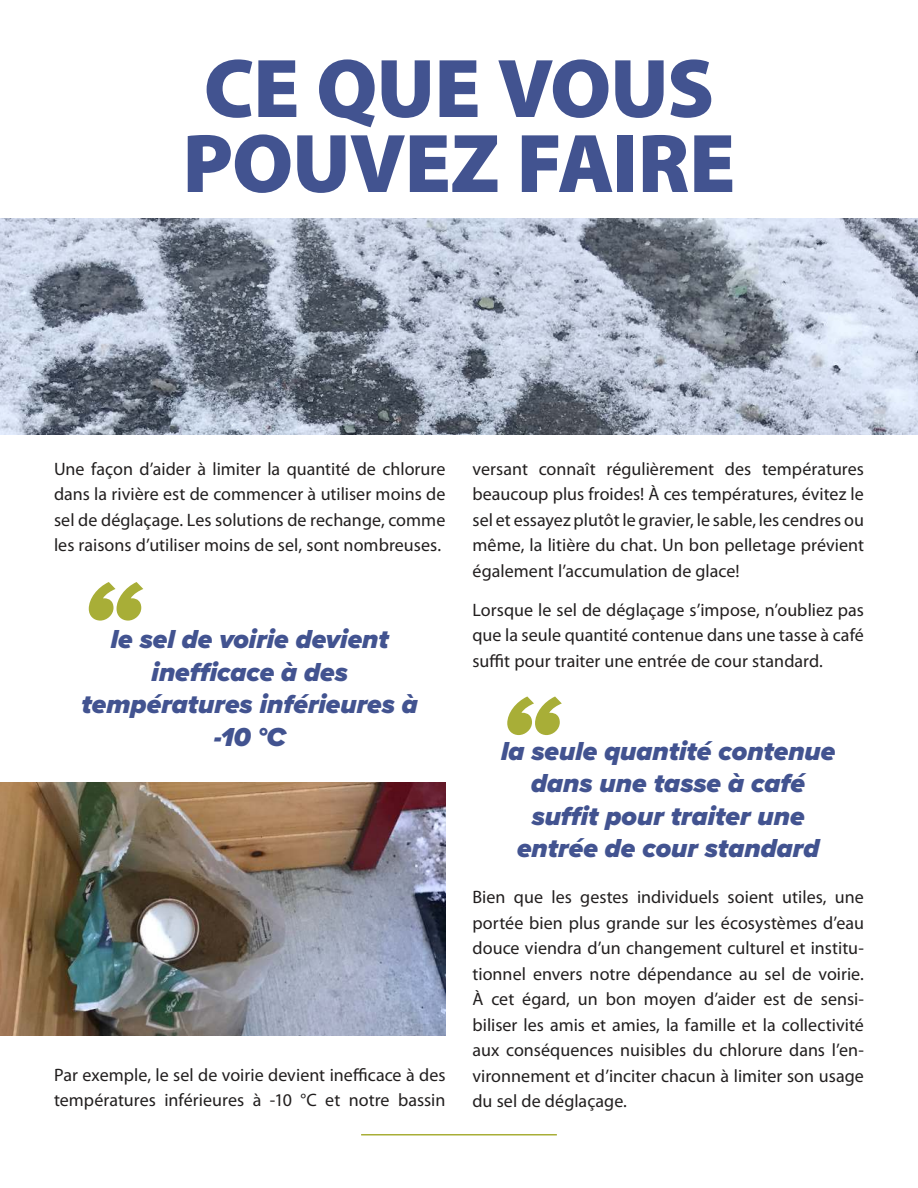
<style>
.page{position:relative;width:918px;height:1188px;background:#fff}
.page>*{position:absolute;margin:0;border:0;box-sizing:border-box;transform-origin:0 0}
.t1{font:italic 900 112.5px "Proxima Nova";color:#a8ae37}
.t2{font:900 84px/75px "Myriad Pro";letter-spacing:-.015em;color:#425390}
.t3{font:italic 900 27px/32.4px "Proxima Nova";color:#425390;text-align:center}
.t4{font:18px/25.5px "Myriad Pro";color:#221f1f;text-align:justify}
</style>
<div class="page">
<img style="left:0;top:218px;width:918px;height:216px">
<img style="left:0;top:782px;width:446px;height:254px">
<hr style="left:361px;top:1134px;width:196px;height:1px;background:#a8ae37">
<h2 class="t2" style="left:183px;top:50px;width:554px">CE QUE VOUS<br>POUVEZ FAIRE</h2>
<p class="t4" style="left:54px;top:457px;width:393px">Une façon d’aider à limiter la quantité de chlorure dans la rivière est de commencer à utiliser moins de sel de déglaçage. Les solutions de rechange, comme les raisons d’utiliser moins de sel, sont nombreuses.</p>
<h1 class="t1" style="left:81px;top:574px;width:61px">“</h1>
<h3 class="t3" style="left:82px;top:625px;width:338px">le sel de voirie devient inefficace à des températures inférieures à -10 °C</h3>
<p class="t4" style="left:54px;top:1062px;width:393px">Par exemple, le sel de voirie devient inefficace à des températures inférieures à -10 °C et notre bassin</p>
<p class="t4" style="left:472px;top:457px;width:393px">versant connaît régulièrement des températures beaucoup plus froides! À ces températures, évitez le sel et essayez plutôt le gravier, le sable, les cendres ou même, la litière du chat. Un bon pelletage prévient également l’accumulation de glace!</p>
<p class="t4" style="left:472px;top:598px;width:393px">Lorsque le sel de déglaçage s’impose, n’oubliez pas que la seule quantité contenue dans une tasse à café suffit pour traiter une entrée de cour standard.</p>
<h1 class="t1" style="left:500px;top:688px;width:61px">“</h1>
<h3 class="t3" style="left:501px;top:736px;width:336px">la seule quantité contenue dans une tasse à café suffit pour traiter une entrée de cour standard</h3>
<p class="t4" style="left:472px;top:885px;width:393px">Bien que les gestes individuels soient utiles, une portée bien plus grande sur les écosystèmes d’eau douce viendra d’un changement culturel et institu&shy;tionnel envers notre dépendance au sel de voirie.<br>À cet égard, un bon moyen d’aider est de sensi&shy;biliser les amis et amies, la famille et la collectivité aux conséquences nuisibles du chlorure dans l’en&shy;vironnement et d’inciter chacun à limiter son usage du sel de déglaçage.</p>
</div>
